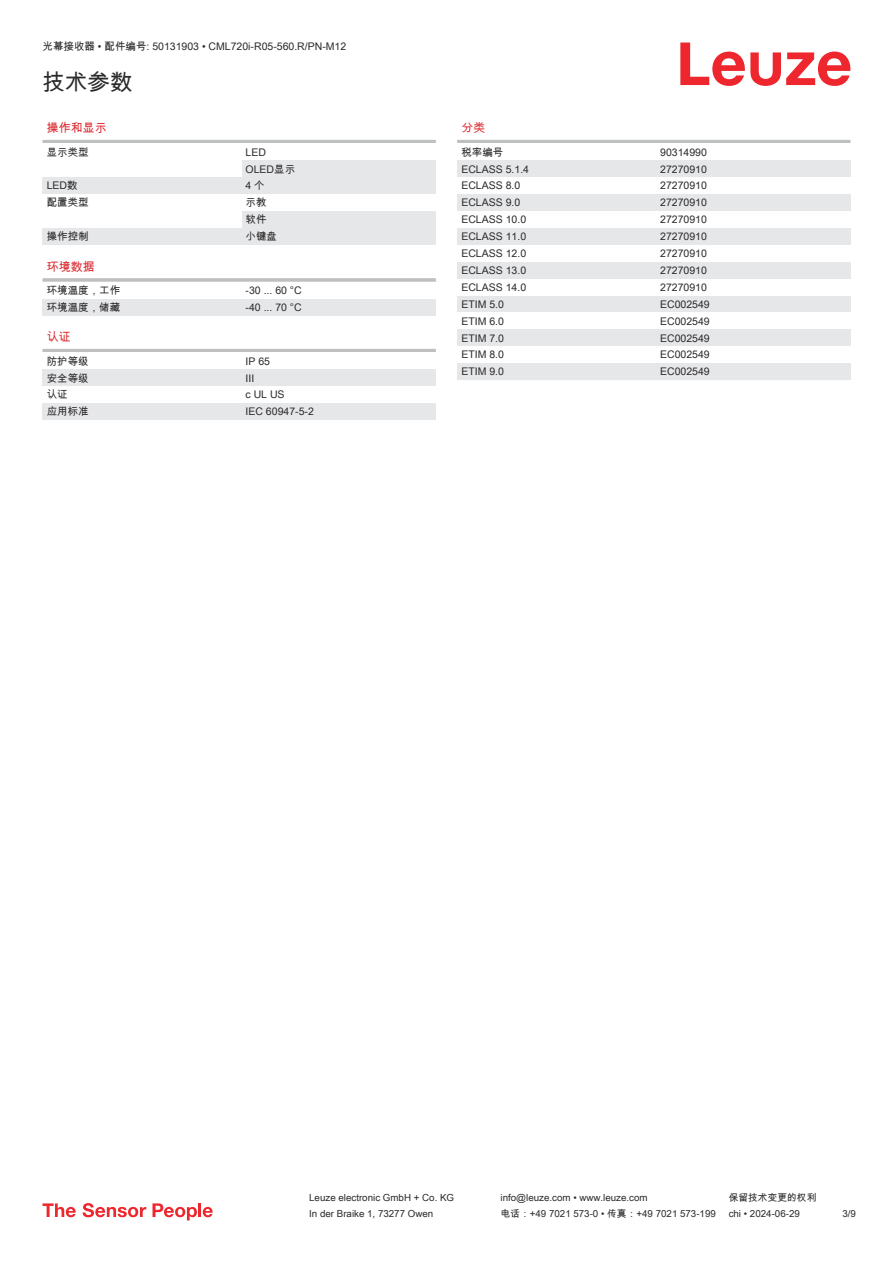
<style>
.page{position:relative;width:893px;height:1263px;background:#fff}
.page>*{position:absolute;margin:0;border:0;box-sizing:border-box;transform-origin:0 0}
.t1{font:22.5px "Arial Unicode MS";color:#2b292a}
.t2{font:12px "Arial Unicode MS";color:#db2a30}
.t3{font:10.5px/17px "Arial Unicode MS";color:#2b292a}
.t4{font:9.75px "Arial Unicode MS";color:#2b292a}
</style>
<div class="page">
<svg style="left:680px;top:43px;width:170px;height:43px"></svg>
<svg style="left:43px;top:315px;width:393px;height:1px"></svg>
<hr style="left:43px;top:140px;width:393px;height:3px;background:#bdbfc1">
<div style="left:242px;top:160px;width:194px;height:17px;background:#e6e7e9"></div>
<div style="left:43px;top:177px;width:199px;height:17px;background:#e6e7e9"></div>
<div style="left:242px;top:177px;width:194px;height:17px;background:#e6e7e9"></div>
<div style="left:242px;top:211px;width:194px;height:17px;background:#e6e7e9"></div>
<div style="left:43px;top:228px;width:199px;height:17px;background:#e6e7e9"></div>
<div style="left:242px;top:228px;width:194px;height:17px;background:#e6e7e9"></div>
<hr style="left:43px;top:278px;width:393px;height:4px;background:#c6c8c9">
<div style="left:43px;top:299px;width:199px;height:16px;background:#e6e7e9"></div>
<div style="left:242px;top:299px;width:194px;height:16px;background:#e6e7e9"></div>
<hr style="left:43px;top:349px;width:393px;height:3px;background:#bdbfc1">
<div style="left:43px;top:369px;width:199px;height:17px;background:#e6e7e9"></div>
<div style="left:242px;top:369px;width:194px;height:17px;background:#e6e7e9"></div>
<div style="left:43px;top:403px;width:199px;height:17px;background:#e6e7e9"></div>
<div style="left:242px;top:403px;width:194px;height:17px;background:#e6e7e9"></div>
<hr style="left:457px;top:140px;width:393px;height:3px;background:#bdbfc1">
<div style="left:457px;top:160px;width:200px;height:17px;background:#e6e7e9"></div>
<div style="left:657px;top:160px;width:193px;height:17px;background:#e6e7e9"></div>
<div style="left:457px;top:194px;width:200px;height:17px;background:#e6e7e9"></div>
<div style="left:657px;top:194px;width:193px;height:17px;background:#e6e7e9"></div>
<div style="left:457px;top:228px;width:200px;height:17px;background:#e6e7e9"></div>
<div style="left:657px;top:228px;width:193px;height:17px;background:#e6e7e9"></div>
<div style="left:457px;top:262px;width:200px;height:17px;background:#e6e7e9"></div>
<div style="left:657px;top:262px;width:193px;height:17px;background:#e6e7e9"></div>
<div style="left:457px;top:296px;width:200px;height:16px;background:#e6e7e9"></div>
<div style="left:657px;top:296px;width:193px;height:16px;background:#e6e7e9"></div>
<div style="left:457px;top:329px;width:200px;height:17px;background:#e6e7e9"></div>
<div style="left:657px;top:329px;width:193px;height:17px;background:#e6e7e9"></div>
<div style="left:457px;top:363px;width:200px;height:17px;background:#e6e7e9"></div>
<div style="left:657px;top:363px;width:193px;height:17px;background:#e6e7e9"></div>
<svg style="left:43px;top:1203px;width:33px;height:14px"></svg>
<svg style="left:83px;top:1203px;width:63px;height:14px"></svg>
<svg style="left:153px;top:1203px;width:44px;height:17px"></svg>
<hr style="left:198px;top:1203px;width:3px;height:14px;background:#ed272d">
<svg style="left:203px;top:1207px;width:10px;height:10px"></svg>
<p class="t3" style="left:43px;top:38px;width:305px">光幕接收器 • 配件编号: 50131903 • CML720i-R05-560.R/PN-M12</p>
<h1 class="t1" style="left:43px;top:66px;width:91px">技术参数</h1>
<p class="t2" style="left:47px;top:119px;width:61px">操作和显示</p>
<p class="t3" style="left:47px;top:143px;width:43px">显示类型</p>
<p class="t3" style="left:246px;top:143px;width:51px">LED<br>OLED显示</p>
<p class="t3" style="left:47px;top:177px;width:32px">LED数</p>
<p class="t3" style="left:246px;top:177px;width:21px">4 个</p>
<p class="t3" style="left:47px;top:194px;width:43px">配置类型</p>
<p class="t3" style="left:246px;top:194px;width:22px">示教软件</p>
<p class="t3" style="left:47px;top:228px;width:43px">操作控制</p>
<p class="t3" style="left:246px;top:228px;width:33px">小键盘</p>
<p class="t2" style="left:47px;top:258px;width:49px">环境数据</p>
<p class="t3" style="left:47px;top:281px;width:75px">环境温度，工作</p>
<p class="t3" style="left:246px;top:281px;width:58px">-30 ... 60 °C</p>
<p class="t3" style="left:47px;top:298px;width:75px">环境温度，储藏</p>
<p class="t3" style="left:246px;top:298px;width:58px">-40 ... 70 °C</p>
<p class="t2" style="left:47px;top:328px;width:25px">认证</p>
<p class="t3" style="left:47px;top:352px;width:43px">防护等级</p>
<p class="t3" style="left:246px;top:352px;width:26px">IP 65</p>
<p class="t3" style="left:47px;top:369px;width:43px">安全等级</p>
<p class="t3" style="left:246px;top:369px;width:10px">III</p>
<p class="t3" style="left:47px;top:386px;width:22px">认证</p>
<p class="t3" style="left:246px;top:386px;width:41px">c UL US</p>
<p class="t3" style="left:47px;top:403px;width:43px">应用标准</p>
<p class="t3" style="left:246px;top:403px;width:70px">IEC 60947-5-2</p>
<p class="t2" style="left:461px;top:119px;width:25px">分类</p>
<p class="t3" style="left:461px;top:143px;width:43px">税率编号</p>
<p class="t3" style="left:660px;top:143px;width:48px">90314990</p>
<p class="t3" style="left:461px;top:160px;width:69px">ECLASS 5.1.4</p>
<p class="t3" style="left:660px;top:160px;width:48px">27270910</p>
<p class="t3" style="left:461px;top:177px;width:60px">ECLASS 8.0</p>
<p class="t3" style="left:660px;top:177px;width:48px">27270910</p>
<p class="t3" style="left:461px;top:194px;width:60px">ECLASS 9.0</p>
<p class="t3" style="left:660px;top:194px;width:48px">27270910</p>
<p class="t3" style="left:461px;top:211px;width:66px">ECLASS 10.0</p>
<p class="t3" style="left:660px;top:211px;width:48px">27270910</p>
<p class="t3" style="left:461px;top:228px;width:66px">ECLASS 11.0</p>
<p class="t3" style="left:660px;top:228px;width:48px">27270910</p>
<p class="t3" style="left:461px;top:245px;width:66px">ECLASS 12.0</p>
<p class="t3" style="left:660px;top:245px;width:48px">27270910</p>
<p class="t3" style="left:461px;top:262px;width:66px">ECLASS 13.0</p>
<p class="t3" style="left:660px;top:262px;width:48px">27270910</p>
<p class="t3" style="left:461px;top:278px;width:66px">ECLASS 14.0</p>
<p class="t3" style="left:660px;top:278px;width:48px">27270910</p>
<p class="t3" style="left:461px;top:295px;width:44px">ETIM 5.0</p>
<p class="t3" style="left:660px;top:295px;width:51px">EC002549</p>
<p class="t3" style="left:461px;top:312px;width:44px">ETIM 6.0</p>
<p class="t3" style="left:660px;top:312px;width:51px">EC002549</p>
<p class="t3" style="left:461px;top:329px;width:44px">ETIM 7.0</p>
<p class="t3" style="left:660px;top:329px;width:51px">EC002549</p>
<p class="t3" style="left:461px;top:346px;width:44px">ETIM 8.0</p>
<p class="t3" style="left:660px;top:346px;width:51px">EC002549</p>
<p class="t3" style="left:461px;top:363px;width:44px">ETIM 9.0</p>
<p class="t3" style="left:660px;top:363px;width:51px">EC002549</p>
<p class="t4" style="left:309px;top:1191px;width:146px">Leuze electronic GmbH + Co. KG</p>
<p class="t4" style="left:501px;top:1191px;width:149px">info@leuze.com • www.leuze.com</p>
<p class="t4" style="left:729px;top:1191px;width:89px">保留技术变更的权利</p>
<p class="t4" style="left:309px;top:1206px;width:126px">In der Braike 1, 73277 Owen</p>
<p class="t4" style="left:501px;top:1206px;width:217px">电话：+49 7021 573-0 • 传真：+49 7021 573-199</p>
<p class="t4" style="left:729px;top:1206px;width:73px">chi • 2024-06-29</p>
<p class="t4" style="left:842px;top:1206px;width:15px">3/9</p>
</div>
